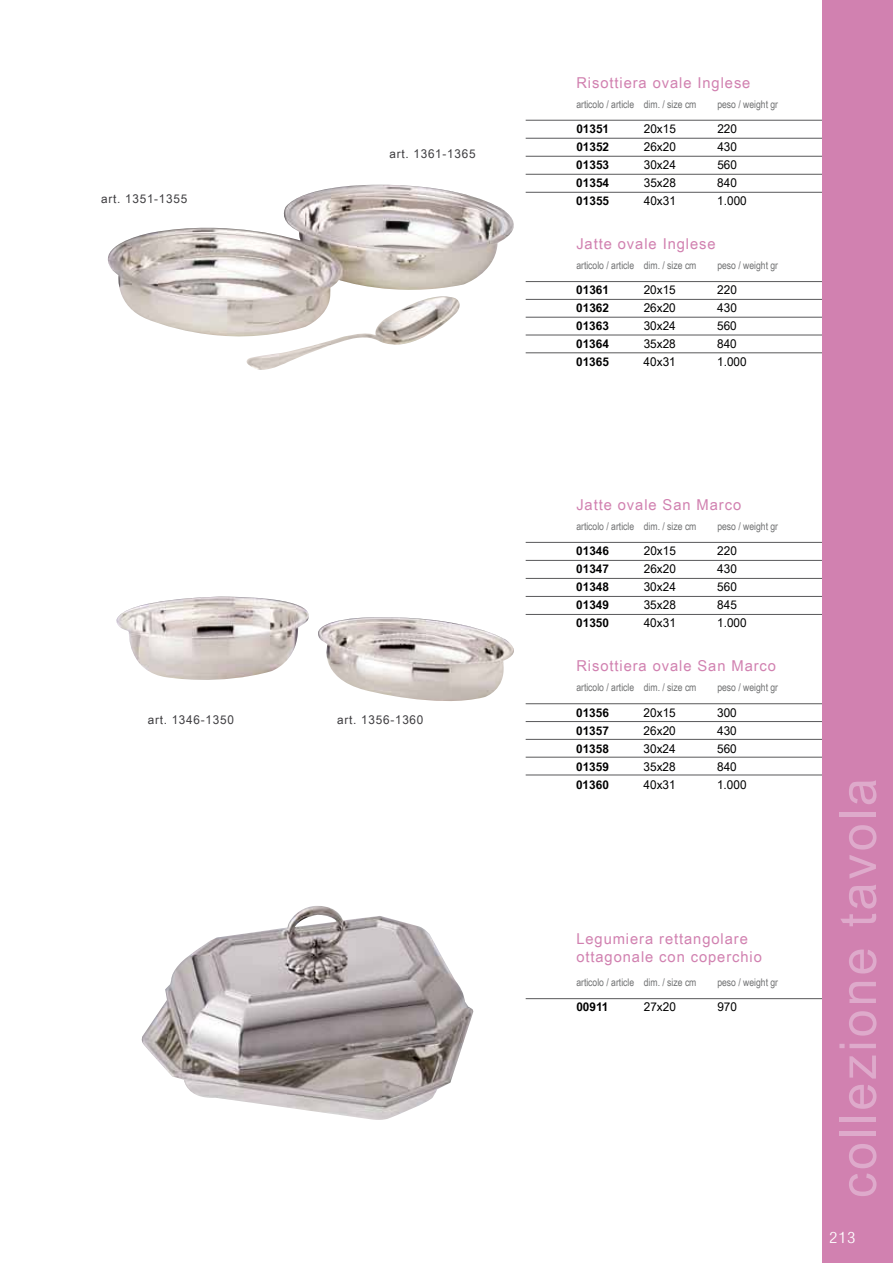
<style>
.page{position:relative;width:893px;height:1263px;background:#fff}
.page>*{position:absolute;margin:0;border:0;box-sizing:border-box;transform-origin:0 0}
.t1{font:51px "Arial Narrow";letter-spacing:.05em;color:#deaacb;scale:1.2 1}
.t2{font:15px/18px "Arial Narrow";letter-spacing:.05em;color:#d181b0;scale:1.2 1}
.t3{font:300 condensed 15px "Helvetica";color:#fff;scale:1.2 1}
.t4{font:12px "Arial Narrow";color:#000;scale:1.2 1}
.t5{font:700 12px "Arial Narrow";color:#000;scale:1.2 1}
.t6{font:12px "Arial Narrow";letter-spacing:.05em;color:#3e3d40;scale:1.2 1}
.t7{font:10.5px "Arial Narrow";color:#707172}
</style>
<div class="page">
<hr style="left:526px;top:120px;width:314px;height:1px;background:#58585a">
<hr style="left:526px;top:542px;width:314px;height:1px;background:#58585a">
<hr style="left:526px;top:281px;width:314px;height:1px;background:#58585a">
<hr style="left:526px;top:703px;width:314px;height:1px;background:#58585a">
<hr style="left:526px;top:138px;width:314px;height:1px;background:#58585a">
<hr style="left:526px;top:560px;width:314px;height:1px;background:#58585a">
<hr style="left:526px;top:174px;width:314px;height:1px;background:#58585a">
<hr style="left:526px;top:596px;width:314px;height:1px;background:#58585a">
<hr style="left:526px;top:299px;width:314px;height:1px;background:#58585a">
<hr style="left:526px;top:721px;width:314px;height:1px;background:#58585a">
<hr style="left:526px;top:335px;width:314px;height:1px;background:#58585a">
<hr style="left:526px;top:757px;width:314px;height:1px;background:#58585a">
<hr style="left:526px;top:156px;width:314px;height:1px;background:#58585a">
<hr style="left:526px;top:578px;width:314px;height:1px;background:#58585a">
<hr style="left:526px;top:192px;width:314px;height:1px;background:#58585a">
<hr style="left:526px;top:614px;width:314px;height:1px;background:#58585a">
<hr style="left:526px;top:317px;width:314px;height:1px;background:#58585a">
<hr style="left:526px;top:739px;width:314px;height:1px;background:#58585a">
<hr style="left:526px;top:353px;width:314px;height:1px;background:#58585a">
<hr style="left:526px;top:775px;width:314px;height:1px;background:#58585a">
<hr style="left:526px;top:998px;width:314px;height:1px;background:#58585a">
<img style="left:108px;top:185px;width:406px;height:185px">
<img style="left:141px;top:906px;width:332px;height:214px">
<div style="left:823px;top:0;width:70px;height:1263px;background:#d181b0"></div>
<img style="left:116px;top:597px;width:398px;height:104px">
<p class="t6" style="left:101px;top:190px;width:73px">art. 1351-1355</p>
<p class="t6" style="left:389px;top:145px;width:73px">art. 1361-1365</p>
<p class="t6" style="left:148px;top:711px;width:73px">art. 1346-1350</p>
<p class="t6" style="left:337px;top:711px;width:73px">art. 1356-1360</p>
<h2 class="t2" style="left:576px;top:73px;width:147px">Risottiera ovale Inglese</h2>
<p class="t7" style="left:576px;top:96px;width:122px">articolo / article dim. / size cm</p>
<p class="t7" style="left:717px;top:96px;width:62px">peso / weight gr</p>
<p class="t5" style="left:576px;top:120px;width:29px">01351</p>
<p class="t4" style="left:644px;top:120px;width:28px">20x15</p>
<p class="t4" style="left:717px;top:120px;width:18px">220</p>
<p class="t5" style="left:576px;top:138px;width:29px">01352</p>
<p class="t4" style="left:644px;top:138px;width:28px">26x20</p>
<p class="t4" style="left:717px;top:138px;width:18px">430</p>
<p class="t5" style="left:576px;top:156px;width:29px">01353</p>
<p class="t4" style="left:644px;top:156px;width:28px">30x24</p>
<p class="t4" style="left:717px;top:156px;width:18px">560</p>
<p class="t5" style="left:576px;top:174px;width:29px">01354</p>
<p class="t4" style="left:644px;top:174px;width:28px">35x28</p>
<p class="t4" style="left:717px;top:174px;width:18px">840</p>
<p class="t5" style="left:576px;top:192px;width:29px">01355</p>
<p class="t4" style="left:644px;top:192px;width:28px">40x31</p>
<p class="t4" style="left:717px;top:192px;width:26px">1.000</p>
<h2 class="t2" style="left:576px;top:234px;width:118px">Jatte ovale Inglese</h2>
<p class="t7" style="left:576px;top:258px;width:122px">articolo / article dim. / size cm</p>
<p class="t7" style="left:717px;top:258px;width:62px">peso / weight gr</p>
<p class="t5" style="left:576px;top:281px;width:29px">01361</p>
<p class="t4" style="left:644px;top:281px;width:28px">20x15</p>
<p class="t4" style="left:717px;top:281px;width:18px">220</p>
<p class="t5" style="left:576px;top:299px;width:29px">01362</p>
<p class="t4" style="left:644px;top:299px;width:28px">26x20</p>
<p class="t4" style="left:717px;top:299px;width:18px">430</p>
<p class="t5" style="left:576px;top:317px;width:29px">01363</p>
<p class="t4" style="left:644px;top:317px;width:28px">30x24</p>
<p class="t4" style="left:717px;top:317px;width:18px">560</p>
<p class="t5" style="left:576px;top:335px;width:29px">01364</p>
<p class="t4" style="left:644px;top:335px;width:28px">35x28</p>
<p class="t4" style="left:717px;top:335px;width:18px">840</p>
<p class="t5" style="left:576px;top:353px;width:29px">01365</p>
<p class="t4" style="left:644px;top:353px;width:28px">40x31</p>
<p class="t4" style="left:717px;top:353px;width:26px">1.000</p>
<h2 class="t2" style="left:576px;top:495px;width:139px">Jatte ovale San Marco</h2>
<p class="t7" style="left:576px;top:518px;width:122px">articolo / article dim. / size cm</p>
<p class="t7" style="left:717px;top:518px;width:62px">peso / weight gr</p>
<p class="t5" style="left:576px;top:542px;width:29px">01346</p>
<p class="t4" style="left:644px;top:542px;width:28px">20x15</p>
<p class="t4" style="left:717px;top:542px;width:18px">220</p>
<p class="t5" style="left:576px;top:560px;width:29px">01347</p>
<p class="t4" style="left:644px;top:560px;width:28px">26x20</p>
<p class="t4" style="left:717px;top:560px;width:18px">430</p>
<p class="t5" style="left:576px;top:578px;width:29px">01348</p>
<p class="t4" style="left:644px;top:578px;width:28px">30x24</p>
<p class="t4" style="left:717px;top:578px;width:18px">560</p>
<p class="t5" style="left:576px;top:596px;width:29px">01349</p>
<p class="t4" style="left:644px;top:596px;width:28px">35x28</p>
<p class="t4" style="left:717px;top:596px;width:18px">845</p>
<p class="t5" style="left:576px;top:614px;width:29px">01350</p>
<p class="t4" style="left:644px;top:614px;width:28px">40x31</p>
<p class="t4" style="left:717px;top:614px;width:26px">1.000</p>
<h2 class="t2" style="left:576px;top:656px;width:168px">Risottiera ovale San Marco</h2>
<p class="t7" style="left:576px;top:680px;width:122px">articolo / article dim. / size cm</p>
<p class="t7" style="left:717px;top:680px;width:62px">peso / weight gr</p>
<p class="t5" style="left:576px;top:703px;width:29px">01356</p>
<p class="t4" style="left:644px;top:703px;width:28px">20x15</p>
<p class="t4" style="left:717px;top:703px;width:18px">300</p>
<p class="t5" style="left:576px;top:721px;width:29px">01357</p>
<p class="t4" style="left:644px;top:721px;width:28px">26x20</p>
<p class="t4" style="left:717px;top:721px;width:18px">430</p>
<p class="t5" style="left:576px;top:739px;width:29px">01358</p>
<p class="t4" style="left:644px;top:739px;width:28px">30x24</p>
<p class="t4" style="left:717px;top:739px;width:18px">560</p>
<p class="t5" style="left:576px;top:757px;width:29px">01359</p>
<p class="t4" style="left:644px;top:757px;width:28px">35x28</p>
<p class="t4" style="left:717px;top:757px;width:18px">840</p>
<p class="t5" style="left:576px;top:775px;width:29px">01360</p>
<p class="t4" style="left:644px;top:775px;width:28px">40x31</p>
<p class="t4" style="left:717px;top:775px;width:26px">1.000</p>
<h2 class="t2" style="left:576px;top:929px;width:156px">Legumiera rettangolare ottagonale con coperchio</h2>
<p class="t5" style="left:576px;top:998px;width:28px">00911</p>
<p class="t4" style="left:644px;top:998px;width:28px">27x20</p>
<p class="t4" style="left:717px;top:998px;width:18px">970</p>
<p class="t7" style="left:576px;top:975px;width:122px">articolo / article dim. / size cm</p>
<p class="t7" style="left:717px;top:975px;width:62px">peso / weight gr</p>
<h1 class="t1" style="left:820px;top:1198px;width:351px;rotate:-90deg">collezione tavola</h1>
<h2 class="t3" style="left:830px;top:1229px;width:23px">213</h2>
</div>
